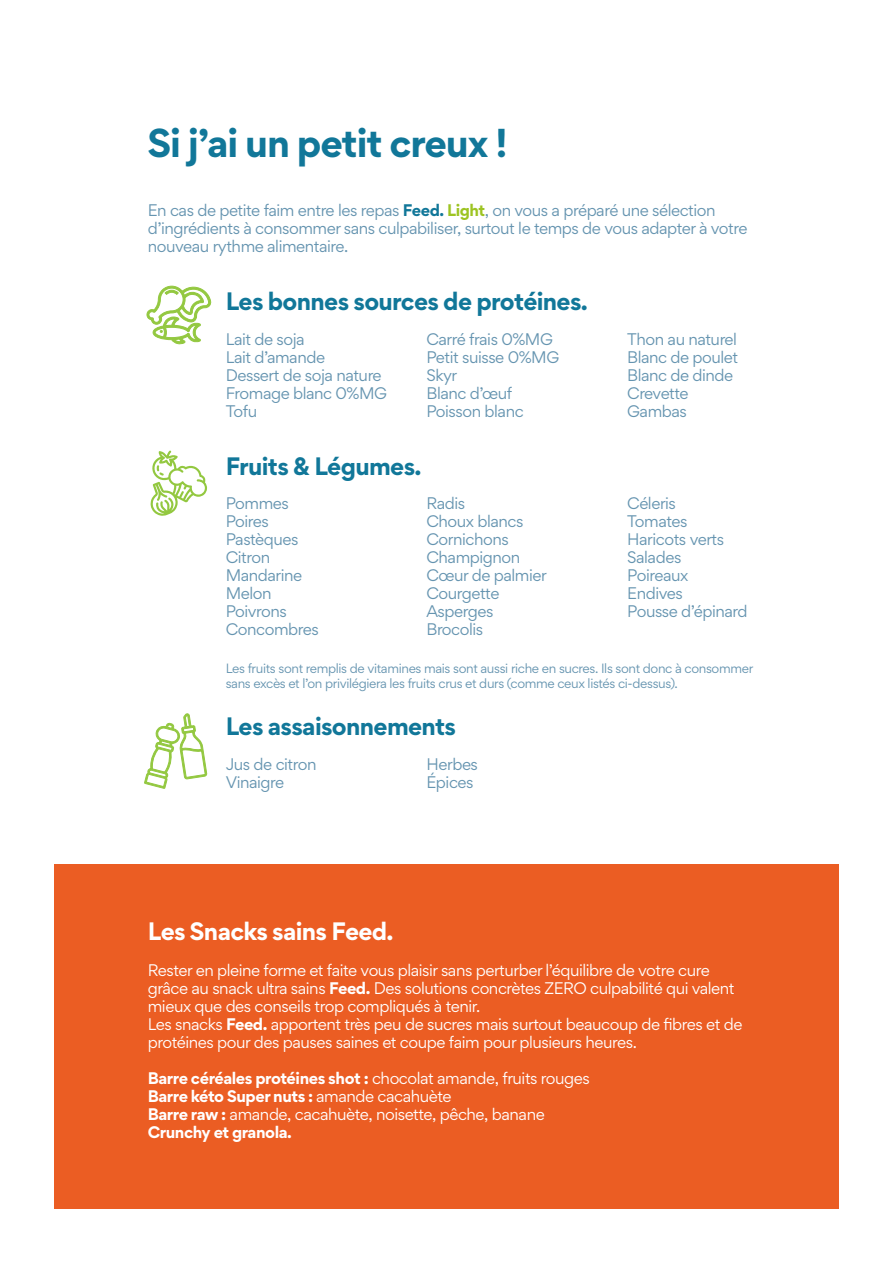
<style>
.page{position:relative;width:893px;height:1263px;background:#fff}
.page>*{position:absolute;margin:0;border:0;box-sizing:border-box;transform-origin:0 0}
.t1{font:700 36px "Gordita";letter-spacing:-.03em;color:#179}
.t2{font:700 22.5px "Gordita";letter-spacing:-.03em;color:#179}
.t3{font:700 22.5px "Gordita";letter-spacing:-.03em;color:#fff}
.t4{font:15px/18px "Gordita";letter-spacing:-.03em;color:#6594b0}
.t5{font:15px/18px "Gordita";letter-spacing:-.03em;color:#fff}
.t6{font:700 15px "Gordita";letter-spacing:-.03em;color:#fff}
.t7{font:12px/14.4px "Gordita";letter-spacing:-.03em;color:#6594b0}
.s1{font-weight:700;color:#179}
.s2{font-weight:700;color:#9dc423}
.s3{font-weight:700}
.s4{font-weight:400}
</style>
<div class="page">
<div style="left:54px;top:864px;width:785px;height:345px;background:#eb5d23"></div>
<svg style="left:147px;top:286px;width:64px;height:59px"></svg>
<svg style="left:150px;top:450px;width:57px;height:66px"></svg>
<svg style="left:144px;top:713px;width:63px;height:76px"></svg>
<p class="t1" style="left:148px;top:114px;width:361px">Si j’ai un petit creux !</p>
<p class="t4" style="left:148px;top:201px;width:601px">En cas de petite faim entre les repas <span class="s1">Feed.</span> <span class="s2">Light</span>, on vous a préparé une sélection d’ingrédients à consommer sans culpabiliser, surtout le temps de vous adapter à votre nouveau rythme alimentaire.</p>
<p class="t2" style="left:226px;top:283px;width:364px">Les bonnes sources de protéines.</p>
<p class="t4" style="left:226px;top:330px;width:81px">Lait de soja</p>
<p class="t4" style="left:226px;top:348px;width:101px">Lait d’amande</p>
<p class="t4" style="left:226px;top:366px;width:158px">Dessert de soja nature</p>
<p class="t4" style="left:226px;top:384px;width:163px">Fromage blanc 0%MG</p>
<p class="t4" style="left:226px;top:402px;width:33px">Tofu</p>
<p class="t4" style="left:426px;top:330px;width:128px">Carré frais 0%MG</p>
<p class="t4" style="left:426px;top:348px;width:134px">Petit suisse 0%MG</p>
<p class="t4" style="left:426px;top:366px;width:32px">Skyr</p>
<p class="t4" style="left:426px;top:384px;width:87px">Blanc d’œuf</p>
<p class="t4" style="left:426px;top:402px;width:99px">Poisson blanc</p>
<p class="t2" style="left:226px;top:448px;width:197px">Fruits &amp; Légumes.</p>
<p class="t4" style="left:226px;top:494px;width:65px">Pommes</p>
<p class="t4" style="left:226px;top:512px;width:45px">Poires</p>
<p class="t4" style="left:226px;top:530px;width:74px">Pastèques</p>
<p class="t4" style="left:226px;top:548px;width:46px">Citron</p>
<p class="t4" style="left:226px;top:566px;width:78px">Mandarine</p>
<p class="t4" style="left:226px;top:584px;width:47px">Melon</p>
<p class="t4" style="left:226px;top:602px;width:63px">Poivrons</p>
<p class="t4" style="left:226px;top:620px;width:95px">Concombres</p>
<p class="t4" style="left:426px;top:494px;width:40px">Radis</p>
<p class="t4" style="left:426px;top:512px;width:99px">Choux blancs</p>
<p class="t4" style="left:426px;top:530px;width:84px">Cornichons</p>
<p class="t4" style="left:426px;top:548px;width:95px">Champignon</p>
<p class="t4" style="left:426px;top:566px;width:122px">Cœur de palmier</p>
<p class="t4" style="left:426px;top:584px;width:74px">Courgette</p>
<p class="t4" style="left:426px;top:602px;width:69px">Asperges</p>
<p class="t4" style="left:426px;top:620px;width:58px">Brocolis</p>
<p class="t4" style="left:627px;top:330px;width:111px">Thon au naturel</p>
<p class="t4" style="left:627px;top:348px;width:112px">Blanc de poulet</p>
<p class="t4" style="left:627px;top:366px;width:108px">Blanc de dinde</p>
<p class="t4" style="left:627px;top:384px;width:63px">Crevette</p>
<p class="t4" style="left:627px;top:402px;width:61px">Gambas</p>
<p class="t4" style="left:627px;top:494px;width:50px">Céleris</p>
<p class="t4" style="left:627px;top:512px;width:62px">Tomates</p>
<p class="t4" style="left:627px;top:530px;width:99px">Haricots verts</p>
<p class="t4" style="left:627px;top:548px;width:56px">Salades</p>
<p class="t4" style="left:627px;top:566px;width:63px">Poireaux</p>
<p class="t4" style="left:627px;top:584px;width:57px">Endives</p>
<p class="t4" style="left:627px;top:602px;width:122px">Pousse d’épinard</p>
<p class="t7" style="left:226px;top:661px;width:529px">Les fruits sont remplis de vitamines mais sont aussi riche en sucres. Ils sont donc à consommer sans excès et l’on privilégiera les fruits crus et durs (comme ceux listés ci-dessus).</p>
<p class="t2" style="left:226px;top:709px;width:232px">Les assaisonnements</p>
<p class="t4" style="left:226px;top:755px;width:92px">Jus de citron</p>
<p class="t4" style="left:226px;top:773px;width:60px">Vinaigre</p>
<p class="t4" style="left:426px;top:755px;width:53px">Herbes</p>
<p class="t4" style="left:426px;top:773px;width:49px">Épices</p>
<p class="t3" style="left:148px;top:914px;width:247px">Les Snacks sains Feed.</p>
<p class="t5" style="left:148px;top:961px;width:588px">Rester en pleine forme et faite vous plaisir sans perturber l’équilibre de votre cure grâce au snack ultra sains <span class="s3">Feed.</span> Des solutions concrètes ZERO culpabilité qui valent mieux que des conseils trop compliqués à tenir.</p>
<p class="t5" style="left:148px;top:1015px;width:596px">Les snacks <span class="s3">Feed.</span> apportent très peu de sucres mais surtout beaucoup de fibres et de protéines pour des pauses saines et coupe faim pour plusieurs heures.</p>
<p class="t6" style="left:148px;top:1066px;width:444px">Barre céréales protéines shot : <span class="s4">chocolat amande, fruits rouges</span></p>
<p class="t6" style="left:148px;top:1084px;width:305px">Barre kéto Super nuts : <span class="s4">amande cacahuète</span></p>
<p class="t5" style="left:148px;top:1105px;width:399px"><span class="s3">Barre raw :</span> amande, cacahuète, noisette, pêche, banane</p>
<p class="t6" style="left:148px;top:1120px;width:146px">Crunchy et granola.</p>
</div>
